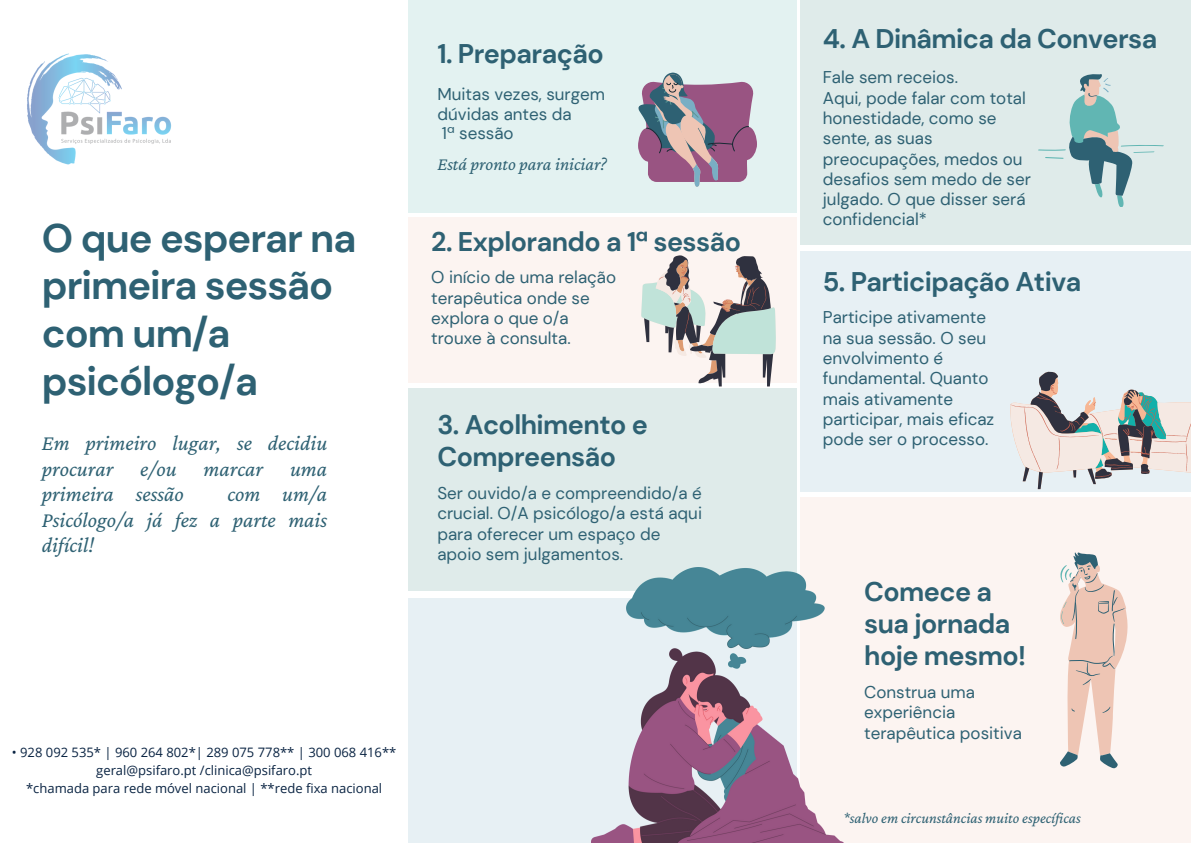
<style>
.page{position:relative;width:1191px;height:843px;background:#fff}
.page>*{position:absolute;margin:0;border:0;box-sizing:border-box;transform-origin:0 0}
.t1{font:700 39.7px/47.7px "DM Sans";letter-spacing:-.025em;color:#2e6173}
.t2{font:700 26.9px/32.2px "DM Sans";letter-spacing:-.02em;color:#2e6173}
.t3{font:italic 21.8px/25.5px "Crimson Pro";color:#2e6173;text-align:justify}
.t4{font:italic 18.3px "Crimson Pro";color:#2e6173}
.t5{font:17px/20.2px "DM Sans";color:#2e6173}
.t6{font:italic 15.3px "Crimson Pro";color:#2e6173}
.t7{font:13px "Open Sans";color:#092342}
</style>
<div class="page">
<div style="left:408px;top:218px;width:389px;height:165px;background:#fcf4f1"></div>
<div style="left:800px;top:0;width:390px;height:245px;background:#dfebea"></div>
<div style="left:800px;top:250px;width:390px;height:241px;background:#e7f0f4"></div>
<div style="left:408px;top:388px;width:389px;height:203px;background:#dfebea"></div>
<div style="left:800px;top:497px;width:390px;height:345px;background:#fcf4f1"></div>
<svg style="left:1060px;top:552px;width:67px;height:216px"></svg>
<div style="left:408px;top:597px;width:389px;height:245px;background:#e7f0f4"></div>
<svg style="left:1038px;top:74px;width:125px;height:133px"></svg>
<div style="left:408px;top:0;width:389px;height:212px;background:#e3f2f1"></div>
<svg style="left:638px;top:73px;width:119px;height:114px"></svg>
<svg style="left:641px;top:255px;width:135px;height:131px"></svg>
<img style="left:591px;top:567px;width:252px;height:275px">
<svg style="left:1010px;top:371px;width:180px;height:118px"></svg>
<img style="left:27px;top:53px;width:145px;height:112px">
<h3 class="t1" style="left:42px;top:214px;width:316px">O que esperar na primeira sessão com um/a psicólogo/a</h3>
<p class="t3" style="left:42px;top:429px;width:287px">Em primeiro lugar, se decidiu procurar e/ou marcar uma primeira sessão</p>
<p class="t3" style="left:42px;top:480px;width:287px;text-indent:186px">com um/a Psicólogo/a já fez a parte mais difícil!</p>
<p class="t2" style="left:437px;top:38px;width:168px">1. Preparação</p>
<h2 class="t5" style="left:437px;top:85px;width:169px;line-height:19.5px">Muitas vezes, surgem dúvidas antes da<br>1ª sessão</h2>
<p class="t4" style="left:437px;top:153px;width:171px">Está pronto para iniciar?</p>
<h1 class="t2" style="left:431px;top:225px;width:311px">2. Explorando a 1ª sessão</h1>
<p class="t5" style="left:431px;top:267px;width:186px">O início de uma relação terapêutica onde se explora o que o/a trouxe à consulta.</p>
<p class="t2" style="left:437px;top:408px;width:212px">3. Acolhimento e<br>Compreensão</p>
<h2 class="t5" style="left:437px;top:483px;width:266px">Ser ouvido/a e compreendido/a é crucial. O/A psicólogo/a está aqui para oferecer um espaço de apoio sem julgamentos.</h2>
<h3 class="t7" style="left:12px;top:742px;width:386px">• 928 092 535* | 960 264 802*| 289 075 778** | 300 068 416**</h3>
<p class="t7" style="left:96px;top:760px;width:217px">geral@psifaro.pt /clinica@psifaro.pt</p>
<p class="t7" style="left:26px;top:778px;width:357px">*chamada para rede móvel nacional | **rede fixa nacional</p>
<h2 class="t2" style="left:822px;top:23px;width:336px">4. A Dinâmica da Conversa</h2>
<h3 class="t5" style="left:822px;top:68px;width:209px">Fale sem receios.<br>Aqui, pode falar com total honestidade, como se sente, as suas preocupações, medos ou desafios sem medo de ser julgado. O que disser será confidencial*</h3>
<p class="t2" style="left:822px;top:265px;width:260px">5. Participação Ativa</p>
<p class="t5" style="left:822px;top:307px;width:173px">Participe ativamente na sua sessão. O seu envolvimento é fundamental. Quanto mais ativamente participar, mais eficaz pode ser o processo.</p>
<h3 class="t2" style="left:864px;top:575px;width:163px">Comece a sua jornada hoje mesmo!</h3>
<p class="t5" style="left:864px;top:682px;width:159px">Construa uma experiência terapêutica positiva</p>
<h2 class="t6" style="left:843px;top:808px;width:239px">*salvo em circunstâncias muito específicas</h2>
</div>
